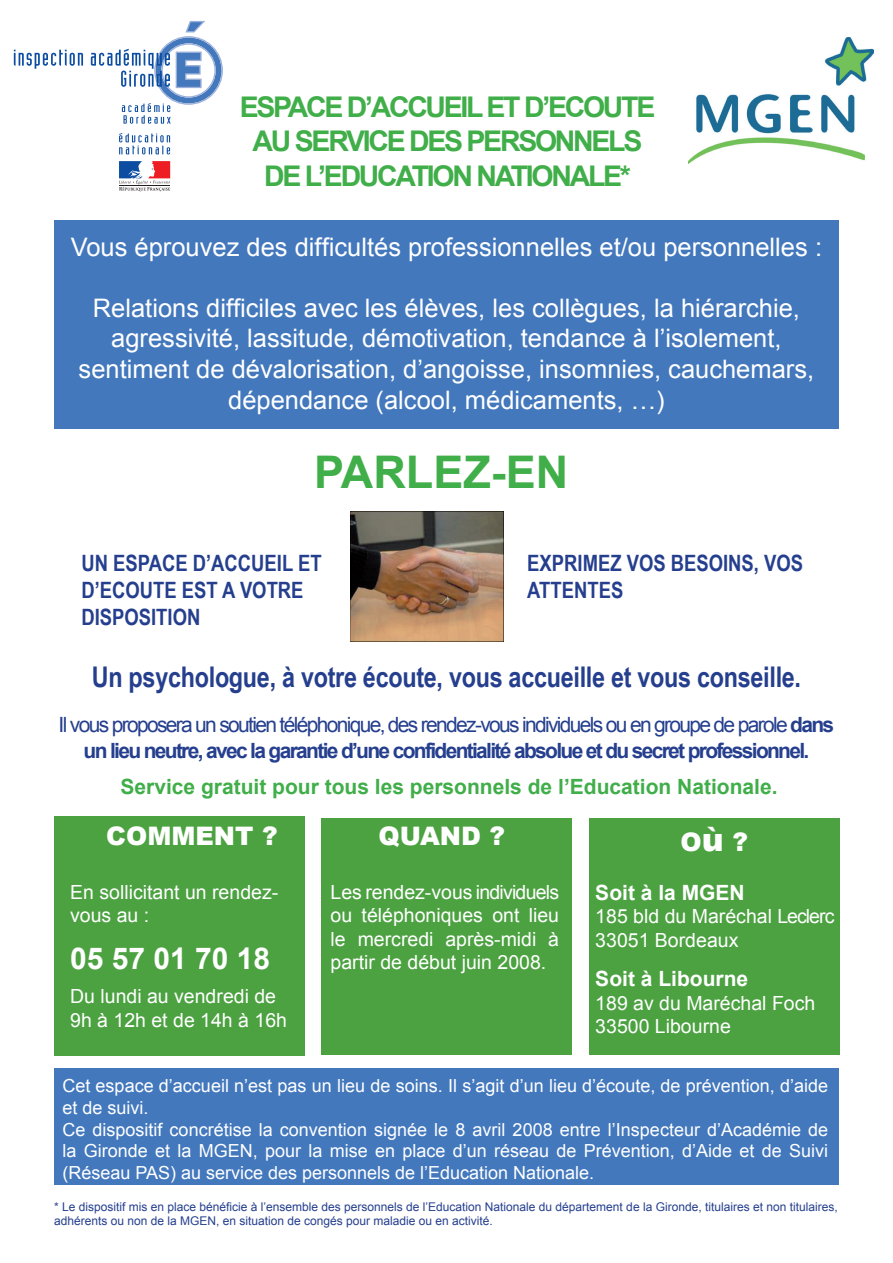
<style>
.page{position:relative;width:893px;height:1263px;background:#fff}
.page>*{position:absolute;margin:0;border:0;box-sizing:border-box;transform-origin:0 0}
.t1{font:700 45px "Arial";color:#40ae49}
.t2{font:700 30px "Arial";color:#fff}
.t3{font:700 28.5px/34.2px "Arial";letter-spacing:-.08em;color:#40ae49;text-align:center}
.t4{font:700 28.5px "Arial Narrow";letter-spacing:-.01em;color:#253f8e}
.t5{font:25.5px/30.6px "Arial";color:#fff;text-align:center}
.t6{font:900 25.5px "Arial";color:#fff}
.t7{font:700 22.5px/27px "Arial Narrow";color:#253f8e}
.t8{font:700 21px/25.2px "Arial";letter-spacing:-.08em;color:#253f8e;text-align:center}
.t9{font:700 21px "Arial";color:#40ae49}
.t10{font:700 21px "Arial";color:#fff}
.t11{font:19.5px/23.4px "Arial";color:#fff}
.t12{font:18px/21.6px "Arial";color:#fff}
.t13{font:12px/14.4px "Arial";color:#253f8e}
.s1{font-weight:400}
.s2{font-size:33px}
</style>
<div class="page">
<div style="left:589px;top:819px;width:251px;height:235px;background:#4ca241"></div>
<div style="left:321px;top:819px;width:251px;height:235px;background:#4ca241"></div>
<div style="left:54px;top:816px;width:251px;height:240px;background:#4ca241"></div>
<div style="left:54px;top:220px;width:785px;height:208px;background:#4378bd"></div>
<svg style="left:14px;top:50px;width:69px;height:19px"></svg>
<svg style="left:91px;top:21px;width:132px;height:103px"></svg>
<svg style="left:119px;top:133px;width:51px;height:21px"></svg>
<svg style="left:119px;top:161px;width:51px;height:30px"></svg>
<div style="left:54px;top:1068px;width:785px;height:116px;background:#4378bd"></div>
<img style="left:351px;top:511px;width:153px;height:131px">
<img style="left:689px;top:38px;width:185px;height:126px">
<h3 class="t3" style="left:240px;top:91px;width:417px">ESPACE D’ACCUEIL ET D’ECOUTE<br>AU SERVICE DES PERSONNELS<br>DE L’EDUCATION NATIONALE*</h3>
<h3 class="t5" style="left:71px;top:232px;width:753px">Vous éprouvez des difficultés professionnelles et/ou personnelles :</h3>
<p class="t5" style="left:79px;top:293px;width:737px">Relations difficiles avec les élèves, les collègues, la hiérarchie, agressivité, lassitude, démotivation, tendance à l’isolement, sentiment de dévalorisation, d’angoisse, insomnies, cauchemars, dépendance (alcool, médicaments, …)</p>
<h1 class="t1" style="left:314px;top:442px;width:256px">PARLEZ-EN</h1>
<p class="t7" style="left:81px;top:548px;width:242px">UN ESPACE D’ACCUEIL ET<br>D’ECOUTE EST A VOTRE<br>DISPOSITION</p>
<p class="t7" style="left:527px;top:548px;width:277px">EXPRIMEZ VOS BESOINS, VOS<br>ATTENTES</p>
<h3 class="t4" style="left:92px;top:656px;width:711px">Un psychologue, à votre écoute, vous accueille et vous conseille.</h3>
<p class="t8" style="left:59px;top:713px;width:777px"><span class="s1">Il vous proposera un soutien téléphonique, des rendez-vous individuels ou en groupe de parole</span> dans un lieu neutre, avec la garantie d’une confidentialité absolue et du secret professionnel.</p>
<p class="t9" style="left:120px;top:773px;width:659px">Service gratuit pour tous les personnels de l’Education Nationale.</p>
<h3 class="t6" style="left:106px;top:818px;width:173px">COMMENT ?</h3>
<h3 class="t6" style="left:378px;top:818px;width:128px">QUAND ?</h3>
<h3 class="t6" style="left:681px;top:823px;width:69px">O<span class="s2">ù</span> ?</h3>
<p class="t11" style="left:70px;top:880px;width:210px">En sollicitant un rendez&shy;vous au :</p>
<h2 class="t2" style="left:70px;top:939px;width:202px">05 57 01 70 18</h2>
<p class="t11" style="left:70px;top:985px;width:218px">Du lundi au vendredi de<br>9h à 12h et de 14h à 16h</p>
<p class="t11" style="left:331px;top:880px;width:230px;text-align:justify">Les rendez-vous individuels ou téléphoniques ont lieu le mercredi après-midi à partir de début juin 2008.</p>
<p class="t10" style="left:595px;top:878px;width:151px">Soit à la MGEN</p>
<p class="t11" style="left:595px;top:905px;width:241px">185 bld du Maréchal Leclerc<br>33051 Bordeaux</p>
<p class="t10" style="left:595px;top:965px;width:154px">Soit à Libourne</p>
<p class="t11" style="left:595px;top:991px;width:222px">189 av du Maréchal Foch<br>33500 Libourne</p>
<p class="t12" style="left:62px;top:1075px;width:767px">Cet espace d’accueil n’est pas un lieu de soins. Il s’agit d’un lieu d’écoute, de prévention, d’aide et de suivi.<br>Ce dispositif concrétise la convention signée le 8 avril 2008 entre l’Inspecteur d’Académie de la Gironde et la MGEN, pour la mise en place d’un réseau de Prévention, d’Aide et de Suivi (Réseau PAS) au service des personnels de l’Education Nationale.</p>
<p class="t13" style="left:54px;top:1199px;width:785px">* Le dispositif mis en place bénéficie à l’ensemble des personnels de l’Education Nationale du département de la Gironde, titulaires et non titulaires, adhérents ou non de la MGEN, en situation de congés pour maladie ou en activité.</p>
</div>
